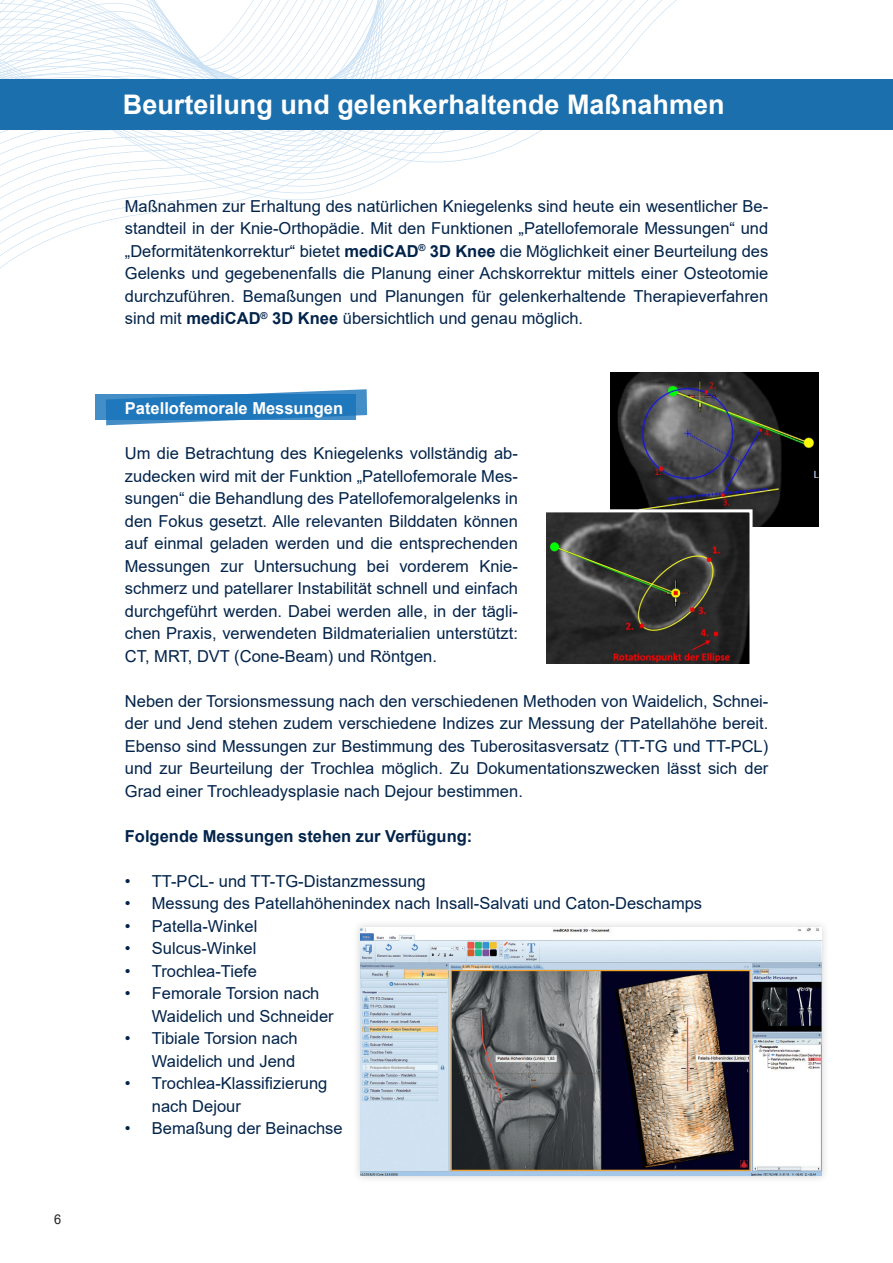
<style>
.page{position:relative;width:893px;height:1263px;background:#fff}
.page>*{position:absolute;margin:0;border:0;box-sizing:border-box;transform-origin:0 0}
.Überschrift_Header{font:700 27px "Arial";color:#fff}
.Hectec_-_Fliestext{font:16.5px/22.5px "Arial";color:#02234a;text-align:justify}
.Hectec_-_Fliestext-2{font:700 16.5px "Arial";color:#02234a}
.Eyecatcher{font:700 16.5px "Arial";color:#fff}
.t1{font:13.5px "Arial";color:#231f20;scale:.95 1}
.s1{font-weight:700}
</style>
<div class="page">
<svg style="left:0;top:0;width:643px;height:269px"></svg>
<div style="left:0;top:79px;width:893px;height:51px;background:#1a6fac"></div>
<div style="left:95px;top:394px;width:261px;height:26px;background:#448ec7"></div>
<svg style="left:106px;top:389px;width:261px;height:36px"></svg>
<img style="left:611px;top:372px;width:207px;height:155px">
<img style="left:546px;top:513px;width:203px;height:150px">
<div style="left:542px;top:509px;width:211px;height:158px;border:3px solid #fff"></div>
<div style="left:352px;top:919px;width:478px;height:265px;background:#231f20;opacity:.2"></div>
<img style="left:360px;top:927px;width:462px;height:249px">
<p class="t1" style="left:54px;top:1210px;width:9px">6</p>
<p class="Überschrift_Header" style="left:123px;top:86px;width:603px">Beurteilung und gelenkerhaltende Maßnahmen</p>
<p class="Hectec_-_Fliestext" style="left:125px;top:194px;width:645px">Maßnahmen zur Erhaltung des natürlichen Kniegelenks sind heute ein wesentlicher Be&shy;standteil in der Knie-Orthopädie. Mit den Funktionen „Patellofemorale Messungen“ und „Deformitätenkorrektur“ bietet <span class="s1">mediCAD</span><sup>®</sup> <span class="s1">3D Knee</span> die Möglichkeit einer Beurteilung des Gelenks und gegebenenfalls die Planung einer Achskorrektur mittels einer Osteotomie durchzuführen. Bemaßungen und Planungen für gelenkerhaltende Therapieverfahren sind mit <span class="s1">mediCAD</span><sup>®</sup> <span class="s1">3D Knee</span> übersichtlich und genau möglich.</p>
<p class="Eyecatcher" style="left:125px;top:397px;width:220px">Patellofemorale Messungen</p>
<p class="Hectec_-_Fliestext" style="left:125px;top:442px;width:395px">Um die Betrachtung des Kniegelenks vollständig ab&shy;zudecken wird mit der Funktion „Patellofemorale Mes&shy;sungen“ die Behandlung des Patellofemoralgelenks in den Fokus gesetzt. Alle relevanten Bilddaten können auf einmal geladen werden und die entsprechenden Messungen zur Untersuchung bei vorderem Knie&shy;schmerz und patellarer Instabilität schnell und einfach durchgeführt werden. Dabei werden alle, in der tägli&shy;chen Praxis, verwendeten Bildmaterialien unterstützt:<br>CT, MRT, DVT (Cone-Beam) und Röntgen.</p>
<p class="Hectec_-_Fliestext" style="left:125px;top:689px;width:645px">Neben der Torsionsmessung nach den verschiedenen Methoden von Waidelich, Schnei&shy;der und Jend stehen zudem verschiedene Indizes zur Messung der Patellahöhe bereit.<br>Ebenso sind Messungen zur Bestimmung des Tuberositasversatz (TT-TG und TT-PCL) und zur Beurteilung der Trochlea möglich. Zu Dokumentationszwecken lässt sich der Grad einer Trochleadysplasie nach Dejour bestimmen.</p>
<p class="Hectec_-_Fliestext-2" style="left:125px;top:824px;width:349px">Folgende Messungen stehen zur Verfügung:</p>
<p class="Hectec_-_Fliestext" style="left:125px;top:869px;width:302px">• TT-PCL- und TT-TG-Distanzmessung</p>
<p class="Hectec_-_Fliestext" style="left:125px;top:892px;width:579px">• Messung des Patellahöhenindex nach Insall-Salvati und Caton-Deschamps</p>
<p class="Hectec_-_Fliestext" style="left:125px;top:914px;width:134px">• Patella-Winkel</p>
<p class="Hectec_-_Fliestext" style="left:125px;top:937px;width:133px">• Sulcus-Winkel</p>
<p class="Hectec_-_Fliestext" style="left:125px;top:959px;width:134px">• Trochlea-Tiefe</p>
<p class="Hectec_-_Fliestext" style="left:152px;top:982px;width:183px;text-indent:-27px">• Femorale Torsion nach<br>Waidelich und Schneider</p>
<p class="Hectec_-_Fliestext" style="left:125px;top:1027px;width:174px;text-align:right">• Tibiale Torsion nach<br>Waidelich und Jend</p>
<p class="Hectec_-_Fliestext" style="left:152px;top:1072px;width:177px;text-indent:-27px">• Trochlea-Klassifizierung nach Dejour</p>
<p class="Hectec_-_Fliestext" style="left:125px;top:1117px;width:219px">• Bemaßung der Beinachse</p>
</div>
